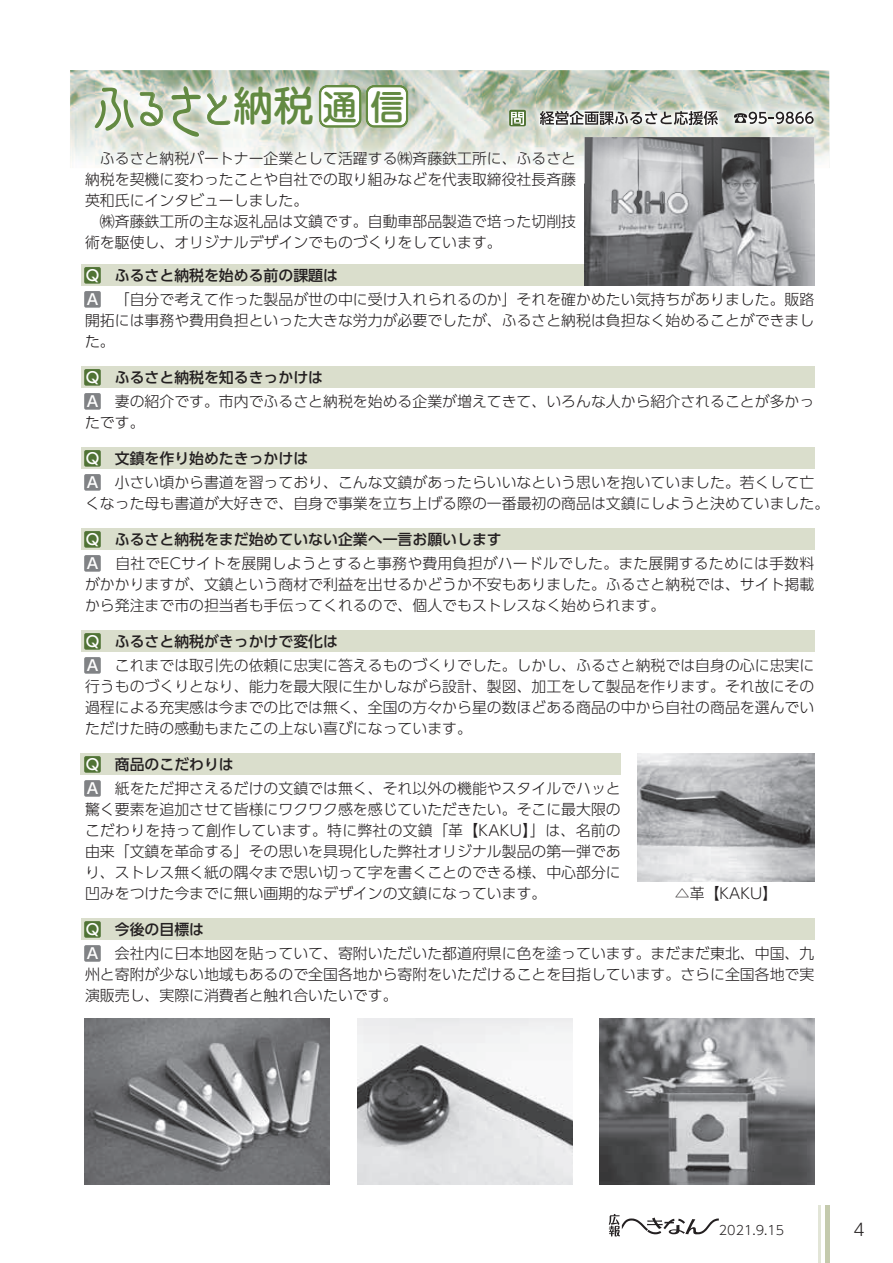
<style>
.page{position:relative;width:893px;height:1263px;background:#fff}
.page>*{position:absolute;margin:0;border:0;box-sizing:border-box;transform-origin:0 0}
.t1{font:46.8px "DF Shin Ten Std W7";color:#638a42}
.t2{font:300 16.95px "UD Shin Go Pr 6 N";color:#231f20}
.t3{font:300 14.85px/21px "UD Shin Go Pr 6 N";color:#231f20;text-align:justify}
.t4{font:500 14.85px "UD Shin Go Pr 6 N";color:#231f20}
.t5{font:300 12.75px "UD Shin Go Pr 6 N";color:#231f20}
.s1{font-size:59.55px}
.s2{font-size:65.55px}
.s3{font-family:"UD Shin M Go Pr 6 N";font-weight:500;font-size:40.35px}
.s4{font-family:"UD Shin M Go Pr 6 N";font-weight:500;font-size:34.05px}
.s5{color:#507335}
.s6{color:#fff}
.s7{font-weight:500;color:#808285}
.s8{font-weight:500;color:#fff}
</style>
<div class="page">
<div style="left:81px;top:265px;width:733px;height:21px;background:#dadecc"></div>
<div style="left:81px;top:367px;width:733px;height:21px;background:#dadecc"></div>
<div style="left:81px;top:448px;width:733px;height:21px;background:#dadecc"></div>
<div style="left:81px;top:528px;width:733px;height:22px;background:#dadecc"></div>
<div style="left:81px;top:631px;width:733px;height:21px;background:#dadecc"></div>
<div style="left:81px;top:754px;width:540px;height:21px;background:#dadecc"></div>
<div style="left:81px;top:918px;width:733px;height:22px;background:#dadecc"></div>
<img style="left:585px;top:203px;width:229px;height:83px">
<img style="left:638px;top:754px;width:176px;height:127px">
<img style="left:357px;top:1018px;width:215px;height:166px">
<img style="left:600px;top:1018px;width:214px;height:166px">
<img style="left:85px;top:1018px;width:244px;height:166px">
<svg style="left:84px;top:267px;width:17px;height:17px"></svg>
<svg style="left:84px;top:291px;width:17px;height:17px"></svg>
<svg style="left:84px;top:369px;width:17px;height:17px"></svg>
<svg style="left:84px;top:393px;width:17px;height:17px"></svg>
<svg style="left:84px;top:450px;width:17px;height:17px"></svg>
<svg style="left:84px;top:474px;width:17px;height:17px"></svg>
<svg style="left:84px;top:531px;width:17px;height:17px"></svg>
<svg style="left:84px;top:555px;width:17px;height:17px"></svg>
<svg style="left:84px;top:633px;width:17px;height:17px"></svg>
<svg style="left:84px;top:657px;width:17px;height:17px"></svg>
<svg style="left:84px;top:756px;width:17px;height:17px"></svg>
<svg style="left:84px;top:780px;width:17px;height:17px"></svg>
<svg style="left:84px;top:921px;width:17px;height:17px"></svg>
<svg style="left:84px;top:945px;width:17px;height:17px"></svg>
<img style="left:584px;top:184px;width:231px;height:19px">
<img style="left:70px;top:70px;width:759px;height:98px">
<img style="left:319px;top:85px;width:42px;height:43px">
<img style="left:366px;top:85px;width:42px;height:43px">
<img style="left:585px;top:137px;width:229px;height:47px">
<svg style="left:509px;top:110px;width:17px;height:16px"></svg>
<img style="left:540px;top:111px;width:178px;height:14px">
<svg style="left:734px;top:113px;width:13px;height:10px"></svg>
<img style="left:749px;top:112px;width:18px;height:12px">
<img style="left:776px;top:112px;width:38px;height:12px">
<svg style="left:140px;top:92px;width:23px;height:34px"></svg>
<svg style="left:207px;top:93px;width:23px;height:32px"></svg>
<hr style="left:825px;top:1205px;width:4px;height:58px;background:#c4caad">
<hr style="left:819px;top:1205px;width:2px;height:58px;background:#e2e5d7">
<svg style="left:609px;top:1214px;width:110px;height:23px"></svg>
<h1 class="t1" style="left:85px;top:84px;width:321px"><span class="s1">ふ</span>る<span class="s2">さ</span>と<span class="s3">納税</span><span class="s4">通信</span></h1>
<p class="t3" style="left:85px;top:147px;width:493px;text-indent:15px">ふるさと納税パートナー企業として活躍する㈱斉藤鉄工所に、ふるさと納税を契機に変わったことや自社での取り組みなどを代表取締役社長斉藤英和氏にインタビューしました。</p>
<p class="t3" style="left:85px;top:210px;width:493px;text-indent:15px">㈱斉藤鉄工所の主な返礼品は文鎮です。自動車部品製造で培った切削技術を駆使し、オリジナルデザインでものづくりをしています。</p>
<p class="t4" style="left:85px;top:263px;width:254px"><span class="s5">■</span><span class="s6">Ｑ</span>　ふるさと納税を始める前の課題は</p>
<p class="t3" style="left:85px;top:288px;width:731px"><span class="s7">■</span><span class="s8">Ａ</span> 「自分で考えて作った製品が世の中に受け入れられるのか」それを確かめたい気持ちがありました。販路開拓には事務や費用負担といった大きな労力が必要でしたが、ふるさと納税は負担なく始めることができました。</p>
<p class="t4" style="left:85px;top:365px;width:240px"><span class="s5">■</span><span class="s6">Ｑ</span> ふるさと納税を知るきっかけは</p>
<p class="t3" style="left:85px;top:390px;width:731px"><span class="s7">■</span><span class="s8">Ａ</span> 妻の紹介です。市内でふるさと納税を始める企業が増えてきて、いろんな人から紹介されることが多かったです。</p>
<p class="t4" style="left:85px;top:446px;width:225px"><span class="s5">■</span><span class="s6">Ｑ</span> 文鎮を作り始めたきっかけは</p>
<p class="t3" style="left:85px;top:471px;width:746px"><span class="s7">■</span><span class="s8">Ａ</span> 小さい頃から書道を習っており、こんな文鎮があったらいいなという思いを抱いていました。若くして亡くなった母も書道が大好きで、自身で事業を立ち上げる際の一番最初の商品は文鎮にしようと決めていました。</p>
<p class="t4" style="left:85px;top:527px;width:418px"><span class="s5">■</span><span class="s6">Ｑ</span>　ふるさと納税をまだ始めていない企業へ一言お願いします</p>
<p class="t3" style="left:85px;top:552px;width:731px"><span class="s7">■</span><span class="s8">Ａ</span> 自社でECサイトを展開しようとすると事務や費用負担がハードルでした。また展開するためには手数料がかかりますが、文鎮という商材で利益を出せるかどうか不安もありました。ふるさと納税では、サイト掲載から発注まで市の担当者も手伝ってくれるので、個人でもストレスなく始められます。</p>
<p class="t4" style="left:85px;top:629px;width:254px"><span class="s6">Ｑ</span><span class="s5">■</span>　ふるさと納税がきっかけで変化は</p>
<p class="t3" style="left:85px;top:654px;width:731px"><span class="s7">■</span><span class="s8">Ａ</span> これまでは取引先の依頼に忠実に答えるものづくりでした。しかし、ふるさと納税では自身の心に忠実に行うものづくりとなり、能力を最大限に生かしながら設計、製図、加工をして製品を作ります。それ故にその過程による充実感は今までの比では無く、全国の方々から星の数ほどある商品の中から自社の商品を選んでいただけた時の感動もまたこの上ない喜びになっています。</p>
<p class="t4" style="left:85px;top:752px;width:150px"><span class="s5">■</span><span class="s6">Ｑ</span>　商品のこだわりは</p>
<p class="t3" style="left:85px;top:777px;width:537px"><span class="s7">■</span><span class="s8">Ａ</span> 紙をただ押さえるだけの文鎮では無く、それ以外の機能やスタイルでハッと驚く要素を追加させて皆様にワクワク感を感じていただきたい。そこに最大限のこだわりを持って創作しています。特に弊社の文鎮「革【KAKU】」は、名前の由来「文鎮を革命する」その思いを具現化した弊社オリジナル製品の第一弾であり、ストレス無く紙の隅々まで思い切って字を書くことのできる様、中心部分に凹みをつけた今までに無い画期的なデザインの文鎮になっています。</p>
<p class="t4" style="left:85px;top:917px;width:121px"><span class="s5">■</span><span class="s6">Ｑ</span>　今後の目標は</p>
<p class="t3" style="left:85px;top:942px;width:731px"><span class="s7">■</span><span class="s8">Ａ</span> 会社内に日本地図を貼っていて、寄附いただいた都道府県に色を塗っています。まだまだ東北、中国、九州と寄附が少ない地域もあるので全国各地から寄附をいただけることを目指しています。さらに全国各地で実演販売し、実際に消費者と触れ合いたいです。</p>
<p class="t3" style="left:675px;top:882px;width:104px">△革【KAKU】</p>
<p class="t5" style="left:719px;top:1220px;width:67px">2021.9.15</p>
<p class="t2" style="left:853px;top:1216px;width:13px">4</p>
</div>
